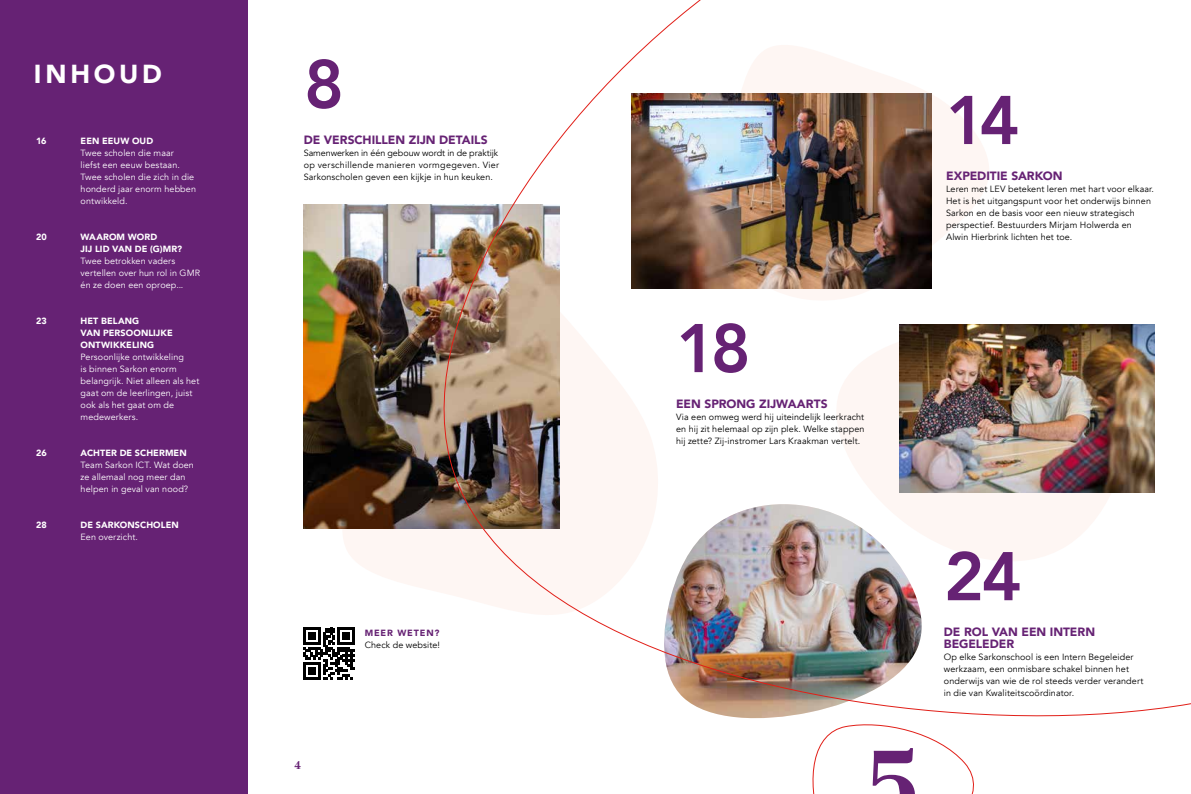
<style>
.page{position:relative;width:1191px;height:794px;background:#fff}
.page>*{position:absolute;margin:0;border:0;box-sizing:border-box;transform-origin:0 0}
.t1{font:700 92.3px "Poltawski Nowy";color:#662274}
.t2{font:800 68px "Avenir";color:#662274}
.t3{font:900 26px "Avenir";letter-spacing:.145em;color:#fff}
.t4{font:900 12px/12px "Avenir";color:#662274}
.t5{font:700 11px "Poltawski Nowy";color:#662274}
.t6{font:9px/12px "Avenir";letter-spacing:.01em;color:#000;text-align:justify}
.t7{font:9px/12px "Avenir";letter-spacing:.01em;color:#fff}
.t8{font:900 9px/12px "Avenir";letter-spacing:.01em;color:#fff}
.t9{font:900 9px "Avenir";letter-spacing:.1em;color:#662274}
</style>
<div class="page">
<svg style="left:333px;top:528px;width:79px;height:57px;fill:#fef6f3"></svg>
<div style="left:0;top:0;width:247px;height:794px;background:#662274"></div>
<svg style="left:303px;top:627px;width:52px;height:52px"></svg>
<img style="left:304px;top:204px;width:108px;height:324px">
<img style="left:412px;top:0;width:779px;height:719px">
<svg style="left:812px;top:724px;width:162px;height:70px"></svg>
<h3 class="t3" style="left:34px;top:51px;width:130px">INHOUD</h3>
<p class="t8" style="left:36px;top:135px;width:12px">16</p>
<p class="t8" style="left:36px;top:231px;width:12px">20</p>
<p class="t8" style="left:36px;top:315px;width:12px">23</p>
<p class="t8" style="left:36px;top:447px;width:12px">26</p>
<p class="t8" style="left:36px;top:519px;width:12px">28</p>
<p class="t8" style="left:81px;top:135px;width:74px">EEN EEUW OUD</p>
<p class="t7" style="left:81px;top:147px;width:117px">Twee scholen die maar<br>liefst een eeuw bestaan.<br>Twee scholen die zich in die honderd jaar enorm hebben ontwikkeld.</p>
<p class="t8" style="left:81px;top:231px;width:103px">WAAROM WORD<br>JIJ LID VAN DE (G)MR?</p>
<p class="t7" style="left:81px;top:255px;width:121px">Twee betrokken vaders vertellen over hun rol in GMR én ze doen een oproep...</p>
<p class="t8" style="left:81px;top:315px;width:94px">HET BELANG<br>VAN PERSOONLIJKE<br>ONTWIKKELING</p>
<p class="t7" style="left:81px;top:351px;width:120px">Persoonlijke ontwikkeling<br>is binnen Sarkon enorm belangrijk. Niet alleen als het gaat om de leerlingen, juist ook als het gaat om de medewerkers.</p>
<p class="t8" style="left:81px;top:447px;width:108px">ACHTER DE SCHERMEN</p>
<p class="t7" style="left:81px;top:459px;width:115px">Team Sarkon ICT. Wat doen ze allemaal nog meer dan helpen in geval van nood?</p>
<p class="t8" style="left:81px;top:519px;width:100px">DE SARKONSCHOLEN</p>
<p class="t7" style="left:81px;top:531px;width:59px">Een overzicht.</p>
<h2 class="t2" style="left:304px;top:31px;width:42px">8</h2>
<h3 class="t4" style="left:304px;top:134px;width:186px">DE VERSCHILLEN ZIJN DETAILS</h3>
<p class="t6" style="left:304px;top:147px;width:197px">Samenwerken in één gebouw wordt in de praktijk op verschillende manieren vormgegeven. Vier Sarkonscholen geven een kijkje in hun keuken.</p>
<p class="t5" style="left:294px;top:757px;width:8px">4</p>
<p class="t9" style="left:365px;top:625px;width:76px">MEER WETEN?</p>
<p class="t6" style="left:365px;top:639px;width:77px">Check de website!</p>
<h2 class="t2" style="left:676px;top:295px;width:76px">18</h2>
<h3 class="t4" style="left:676px;top:398px;width:153px">EEN SPRONG ZIJWAARTS</h3>
<p class="t6" style="left:676px;top:411px;width:190px">Via een omweg werd hij uiteindelijk leerkracht en hij zit helemaal op zijn plek. Welke stappen hij zette? Zij-instromer Lars Kraakman vertelt.</p>
<h2 class="t2" style="left:946px;top:67px;width:75px">14</h2>
<h3 class="t4" style="left:946px;top:170px;width:118px">EXPEDITIE SARKON</h3>
<p class="t6" style="left:946px;top:183px;width:210px;text-align:left">Leren met LEV betekent leren met hart voor elkaar.<br>Het is het uitgangspunt voor het onderwijs binnen Sarkon en de basis voor een nieuw strategisch perspectief. Bestuurders Mirjam Holwerda en Alwin Hierbrink lichten het toe.</p>
<h1 class="t1" style="left:865px;top:713px;width:56px">5</h1>
<h2 class="t2" style="left:944px;top:523px;width:79px">24</h2>
<h3 class="t4" style="left:944px;top:626px;width:153px">DE ROL VAN EEN INTERN<br>BEGELEDER</h3>
<p class="t6" style="left:944px;top:651px;width:201px;text-align:left">Op elke Sarkonschool is een Intern Begeleider werkzaam, een onmisbare schakel binnen het onderwijs van wie de rol steeds verder verandert in die van Kwaliteitscoördinator.</p>
</div>
